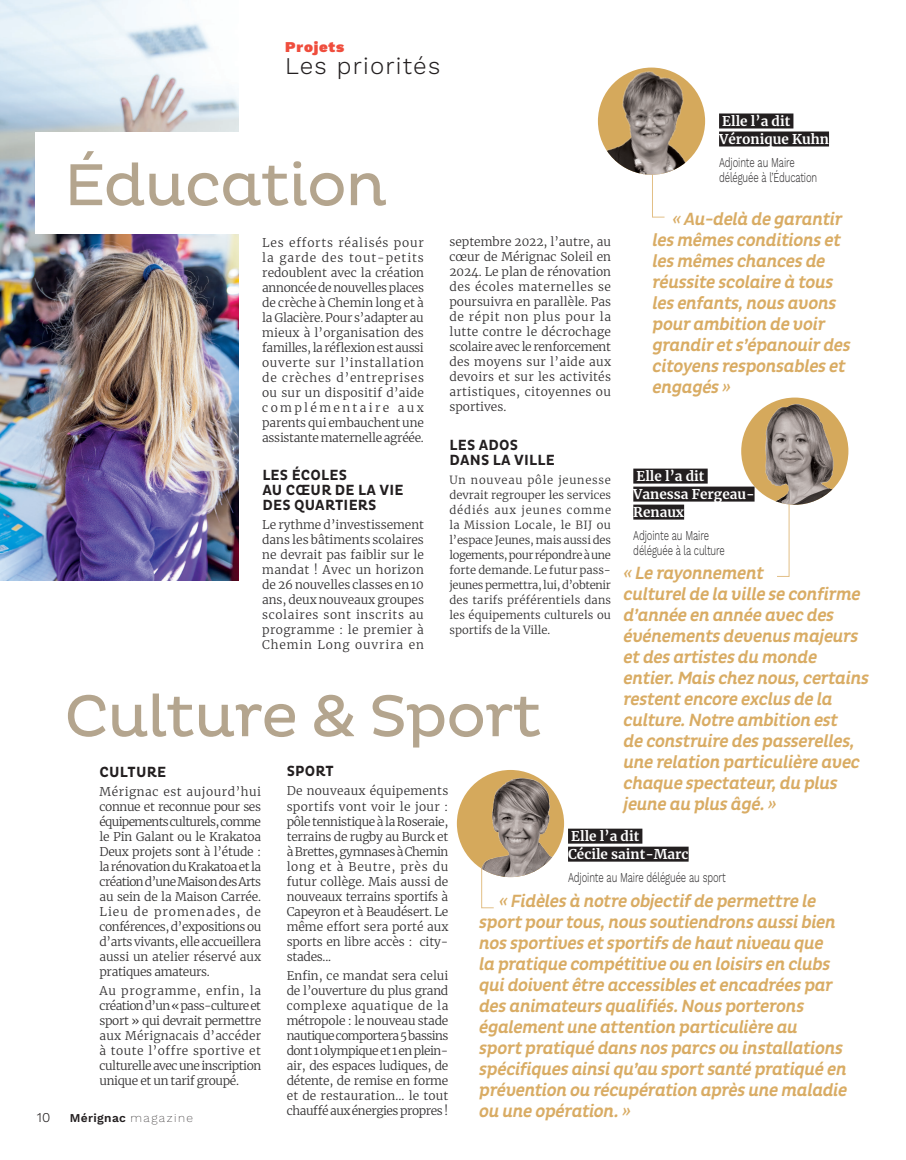
<style>
.page{position:relative;width:906px;height:1160px;background:#fff}
.page>*{position:absolute;margin:0;border:0;box-sizing:border-box;transform-origin:0 0}
.t1{font:60.15px "Pluto";letter-spacing:-.02em;color:#b4a58e}
.t2{font:300 24px "Work Sans";letter-spacing:.05em;color:#231f20}
.t3{font:italic 500 18px/21px "Pluto Cond";color:#d9ac64}
.t4{font:700 15px/15px "Pluto Cond";letter-spacing:.015em;color:#231f20}
.t5{font:900 15px "Work Sans";letter-spacing:.05em;color:#ef4d3d}
.t6{font:300 13.5px/15px "Work Sans";letter-spacing:-.01em;color:#312f30;scale:.7 1}
.t7{font:700 13.5px/18px "Merriweather";color:#fff}
.t8{font:300 13.5px "Work Sans";color:#231f20}
.t9{font:300 12px/15px "Merriweather";letter-spacing:-.01em;color:#312f30;text-align:justify}
.t10{font:600 12px "Work Sans";letter-spacing:.03em;color:#231f20}
.t11{font:300 11.25px/15px "Merriweather";letter-spacing:.005em;color:#312f30;text-align:justify}
.s1{font-weight:100}
</style>
<div class="page">
<img style="left:0;top:0;width:238px;height:581px">
<div style="left:36px;top:132px;width:577px;height:102px;background:#fff"></div>
<div style="left:719px;top:113px;width:74px;height:15px;background:#231f20"></div>
<div style="left:719px;top:131px;width:110px;height:15px;background:#231f20"></div>
<div style="left:568px;top:829px;width:74px;height:15px;background:#231f20"></div>
<div style="left:568px;top:847px;width:120px;height:15px;background:#231f20"></div>
<svg style="left:481px;top:868px;width:13px;height:40px"></svg>
<svg style="left:777px;top:503px;width:12px;height:74px"></svg>
<svg style="left:652px;top:173px;width:13px;height:45px"></svg>
<img style="left:457px;top:770px;width:107px;height:107px;border-radius:54px">
<img style="left:741px;top:398px;width:107px;height:107px;border-radius:54px">
<img style="left:598px;top:68px;width:107px;height:107px;border-radius:54px">
<div style="left:633px;top:469px;width:74px;height:15px;background:#231f20"></div>
<div style="left:633px;top:487px;width:121px;height:15px;background:#231f20"></div>
<div style="left:633px;top:505px;width:51px;height:15px;background:#231f20"></div>
<svg style="left:0;top:0;width:7px;height:7px"></svg>
<p class="t8" style="left:37px;top:1109px;width:15px">10</p>
<p class="t5" style="left:285px;top:38px;width:60px">Projets</p>
<h2 class="t2" style="left:285px;top:52px;width:156px">Les priorités</h2>
<h1 class="t1" style="left:64px;top:151px;width:324px">Éducation</h1>
<p class="t7" style="left:719px;top:111px;width:111px">Elle l’a dit<br>Véronique Kuhn</p>
<p class="t6" style="left:719px;top:155px;width:142px">Adjointe au Maire déléguée à l’Éducation</p>
<h3 class="t3" style="left:651px;top:208px;width:204px;text-indent:20px">« Au-delà de garantir lesmêmesconditionset lesmêmeschancesde réussite scolaire à tous lesenfants,nousavons pourambition de voir grandirets’épanouirdes citoyensresponsableset engagés»</h3>
<p class="t9" style="left:262px;top:235px;width:163px">Les efforts réalisés pour la garde des tout-petits redoublent avec la création annoncée de nouvelles places de crèche à Chemin long et à la Glacière. Pour s’adapter au mieux à l’organisation des familles, la réflexion est aussi ouverte sur l’installation de crèches d’entreprises ou sur un dispositif d’aide complémentaire aux parents qui embauchent une assistante maternelle agréée.</p>
<p class="t4" style="left:262px;top:468px;width:143px">LES ÉCOLES<br>AU CŒUR DE LA VIE<br>DES QUARTIERS</p>
<p class="t9" style="left:262px;top:517px;width:163px">Le rythme d’investissement dans les bâtiments scolaires ne devrait pas faiblir sur le mandat ! Avec un horizon de 26 nouvelles classes en 10 ans, deux nouveaux groupes scolaires sont inscrits au programme : le premier à Chemin Long ouvrira en</p>
<p class="t9" style="left:449px;top:234px;width:163px">septembre 2022, l’autre, au cœur de Mérignac Soleil en 2024. Le plan de rénovation des écoles maternelles se poursuivra en parallèle. Pas de répit non plus pour la lutte contre le décrochage scolaire avec le renforcement des moyens sur l’aide aux devoirs et sur les activités artistiques, citoyennes ou sportives.</p>
<p class="t4" style="left:449px;top:437px;width:107px">LES ADOS<br>DANS LA VILLE</p>
<p class="t11" style="left:449px;top:472px;width:163px">Un nouveau pôle jeunesse devrait regrouper les services dédiés aux jeunes comme la Mission Locale, le BIJ ou l’espace Jeunes, mais aussi des logements, pour répondre à une forte demande. Le futur pass&shy;jeunes permettra, lui, d’obtenir des tarifs préférentiels dans les équipements culturels ou sportifs de la Ville.</p>
<p class="t7" style="left:633px;top:466px;width:123px">Elle l’a dit<br>Vanessa Fergeau-<br>Renaux</p>
<p class="t6" style="left:633px;top:529px;width:132px">Adjointe au Maire déléguée à la culture</p>
<p class="t3" style="left:622px;top:563px;width:251px">« Le rayonnement<br>culturelde la ville se confirme d’année en année avec des événementsdevenusmajeurs etdesartistesdu monde entier.Maischeznous,certains restentencore exclusde la culture.Notre ambition est<br>de construire despasserelles, une relation particulière avec chaque spectateur,du plus jeune au plusâgé.»</p>
<h1 class="t1" style="left:64px;top:682px;width:479px">Culture &amp; Sport</h1>
<p class="t4" style="left:287px;top:764px;width:49px">SPORT</p>
<p class="t9" style="left:287px;top:783px;width:163px">De nouveaux équipements sportifs vont voir le jour : pôle tennistique à la Roseraie, terrains de rugby au Burck et à Brettes, gymnases à Chemin long et à Beutre, près du futur collège. Mais aussi de nouveaux terrains sportifs à Capeyron et à Beaudésert. Le même effort sera porté aux sports en libre accès : city&shy;stades...</p>
<p class="t9" style="left:287px;top:967px;width:163px">Enfin, ce mandat sera celui de l’ouverture du plus grand complexe aquatique de la métropole : le nouveau stade nautique comportera 5 bassins dont 1 olympique et 1 en plein&shy;air, des espaces ludiques, de détente, de remise en forme et de restauration... le tout chauffé aux énergies propres !</p>
<p class="t4" style="left:100px;top:765px;width:68px">CULTURE</p>
<p class="t9" style="left:99px;top:784px;width:163px">Mérignac est aujourd’hui connue et reconnue pour ses équipements culturels, comme le Pin Galant ou le Krakatoa Deux projets sont à l’étude : la rénovation du Krakatoa et la création d’une Maison des Arts au sein de la Maison Carrée.<br>Lieu de promenades, de conférences, d’expositions ou d’arts vivants, elle accueillera aussi un atelier réservé aux pratiques amateurs.</p>
<p class="t9" style="left:99px;top:983px;width:163px">Au programme, enfin, la création d’un « pass-culture et sport » qui devrait permettre aux Mérignacais d’accéder à toute l’offre sportive et culturelle avec une inscription unique et un tarif groupé.</p>
<p class="t7" style="left:568px;top:826px;width:122px">Elle l’a dit<br>Cécile saint-Marc</p>
<p class="t6" style="left:568px;top:871px;width:227px">Adjointe au Maire déléguée au sport</p>
<p class="t3" style="left:478px;top:890px;width:374px;text-indent:20px">« Fidèlesà notre objectifde permettre le sportpourtous,noussoutiendronsaussibien nossportivesetsportifsde hautniveau que la pratique compétitive ou en loisirsen clubs quidoiventêtre accessiblesetencadréespar desanimateursqualifiés.Nousporterons égalementune attention particulière au sportpratiqué dansnosparcsou installations spécifiquesainsiqu’au sportsanté pratiqué en prévention ou récupération aprèsune maladie ou une opération.»</p>
<p class="t10" style="left:70px;top:1111px;width:125px">Mérignac <span class="s1">magazine</span></p>
</div>
